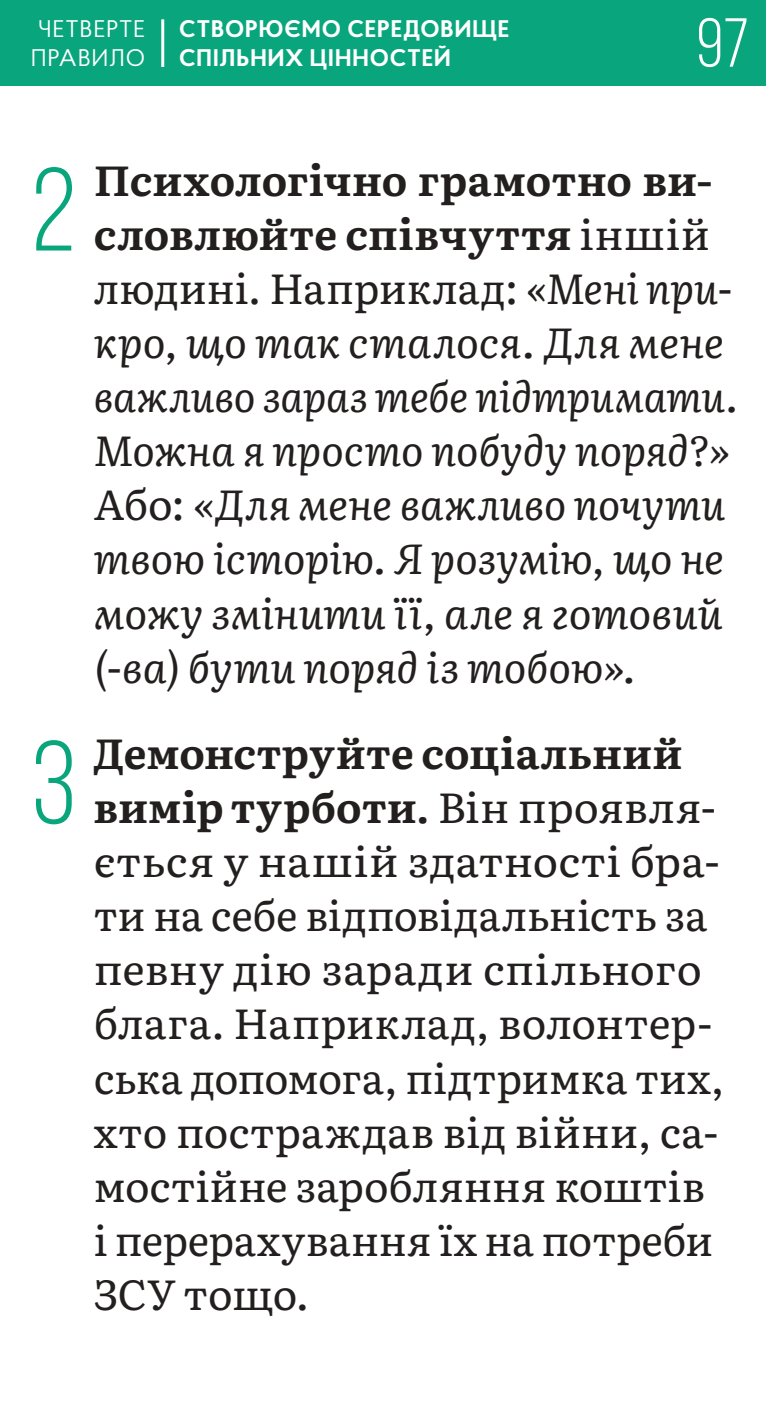
<style>
.page{position:relative;width:766px;height:1404px;background:#fff}
.page>*{position:absolute;margin:0;border:0;box-sizing:border-box;transform-origin:0 0}
.t1{font:118.2px "Bebas Neue";color:#09a57d}
.t2{font:69px "Bebas Neue";color:#fff}
.t3{font:42px/54px "Literata";color:#241f1f}
.t4{font:italic 42px/54px "Literata";letter-spacing:-.005em;color:#241f1f}
.t5{font:700 24px/28.5px "Proba Pro";letter-spacing:.035em;color:#fff}
.t6{font:24px/28.5px "Proba Pro";letter-spacing:.03em;color:#fff}
.s1{font-weight:700;font-style:normal}
.s2{font-style:normal}
.s3{font-weight:700}
</style>
<div class="page">
<div style="left:0;top:0;width:765px;height:85px;background:#09a57d"></div>
<hr style="left:161px;top:19px;width:3px;height:48px;background:#fff">
<p class="t6" style="left:31px;top:14px;width:116px">ЧЕТВЕРТЕ<br>ПРАВИЛО</p>
<p class="t5" style="left:179px;top:14px;width:331px">СТВОРЮЄМО СЕРЕДОВИЩЕ<br>СПІЛЬНИХ ЦІННОСТЕЙ</p>
<h2 class="t2" style="left:696px;top:6px;width:54px">97</h2>
<h1 class="t1" style="left:32px;top:146px;width:46px">2</h1>
<h1 class="t1" style="left:31px;top:719px;width:46px">3</h1>
<p class="t4" style="left:94px;top:151px;width:645px"><span class="s1">Психологічно грамотно ви&shy;словлюйте співчуття</span> <span class="s2">іншій людині. Наприклад:</span> «Мені при&shy;кро, що так сталося. Для мене важливо зараз тебе підтримати.<br>Можна я просто побуду поряд?»<br><span class="s2">Або:</span> «Для мене важливо почути твою історію. Я розумію, що не можу змінити її, але я готовий (-ва) бути поряд із тобою».</p>
<p class="t3" style="left:94px;top:724px;width:632px"><span class="s3">Демонструйте соціальний вимір турботи.</span> Він проявля&shy;ється у нашій здатності бра&shy;ти на себе відповідальність за певну дію заради спільного блага. Наприклад, волонтер&shy;ська допомога, підтримка тих, хто постраждав від війни, са&shy;мостійне заробляння коштів і перерахування їх на потреби<br>ЗСУ тощо.</p>
</div>
